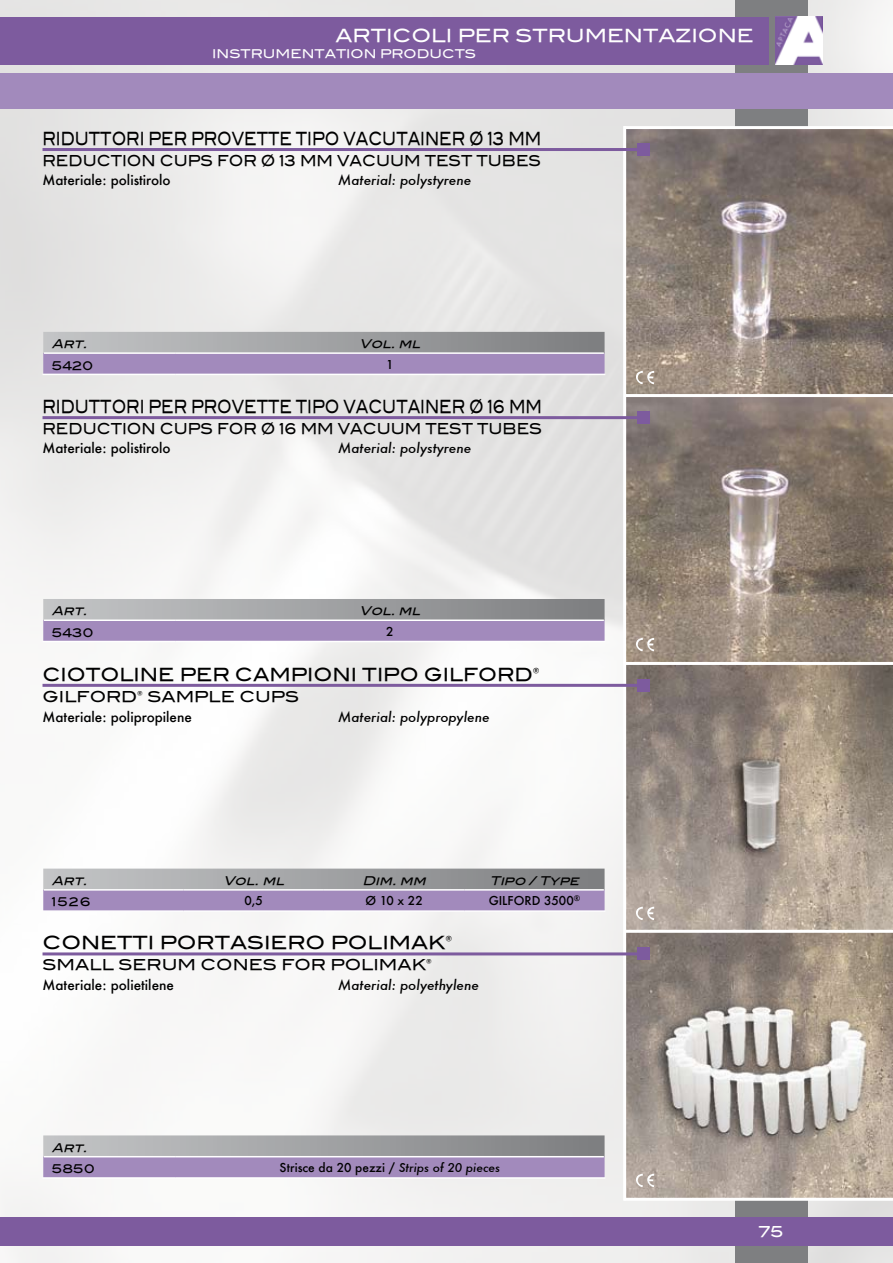
<style>
.page{position:relative;width:893px;height:1263px;background:#fff}
.page>*{position:absolute;margin:0;border:0;box-sizing:border-box;transform-origin:0 0}
.t1{font:18px "Blair Md ITCTT Medium";color:#000;scale:.74 1}
.t2{font:18px "Blair Md ITCTT Medium";color:#000;scale:.96 1}
.t3{font:18px "Blair Md ITCTT Medium";color:#000}
.t4{font:18px "Blair Md ITCTT Medium";color:#fff}
.t5{font:15px "Blair Md ITCTT Medium";color:#000;scale:.89 1}
.t6{font:15px "Blair Md ITCTT Medium";color:#000}
.t7{font:15px "Blair Md ITCTT Medium";color:#fff}
.t8{font:500 13.5px "Futura";color:#000}
.t9{font:italic 500 13.5px "Futura";color:#000}
.t10{font:500 12px "Futura";color:#000}
.t11{font:italic 12px "Blair Md ITCTT Medium";color:#000}
.t12{font:12px "Blair Md ITCTT Medium";color:#fff}
.t13{font:12px "Blair Md ITCTT Medium";color:#000}
.s1{font-style:italic}
</style>
<div class="page">
<img style="left:0;top:0;width:893px;height:1263px">
<div style="left:735px;top:0;width:73px;height:1263px;background:#7e7f81"></div>
<img style="left:775px;top:17px;width:48px;height:48px">
<div style="left:0;top:17px;width:768px;height:48px;background:#7d5b9e"></div>
<div style="left:0;top:74px;width:893px;height:35px;background:#a28abc"></div>
<div style="left:0;top:1218px;width:893px;height:28px;background:#7d5b9e"></div>
<svg style="left:43px;top:332px;width:562px;height:42px;background:#a297b0"></svg>
<hr style="left:44px;top:352px;width:131px;height:2px;background:#fff">
<hr style="left:175px;top:352px;width:429px;height:2px;background:#fff">
<hr style="left:43px;top:374px;width:132px;height:1px;background:#fff">
<hr style="left:175px;top:374px;width:430px;height:1px;background:#fff">
<svg style="left:43px;top:599px;width:562px;height:42px;background:#a196b0"></svg>
<hr style="left:44px;top:619px;width:131px;height:2px;background:#fff">
<hr style="left:175px;top:619px;width:429px;height:2px;background:#fff">
<hr style="left:43px;top:641px;width:132px;height:1px;background:#fff">
<hr style="left:175px;top:641px;width:430px;height:1px;background:#fff">
<svg style="left:43px;top:1135px;width:562px;height:42px;background:#a398b1"></svg>
<hr style="left:44px;top:1156px;width:131px;height:1px;background:#fff">
<hr style="left:175px;top:1156px;width:429px;height:1px;background:#fff">
<hr style="left:43px;top:1177px;width:132px;height:2px;background:#fff">
<hr style="left:175px;top:1177px;width:430px;height:2px;background:#fff">
<svg style="left:43px;top:868px;width:562px;height:42px;background:#a297b0"></svg>
<hr style="left:44px;top:889px;width:140px;height:2px;background:#fff">
<hr style="left:184px;top:889px;width:140px;height:2px;background:#fff">
<hr style="left:324px;top:889px;width:140px;height:2px;background:#fff">
<hr style="left:464px;top:889px;width:140px;height:2px;background:#fff">
<hr style="left:43px;top:910px;width:141px;height:2px;background:#fff">
<hr style="left:184px;top:910px;width:140px;height:2px;background:#fff">
<hr style="left:324px;top:910px;width:140px;height:2px;background:#fff">
<hr style="left:464px;top:910px;width:141px;height:2px;background:#fff">
<img style="left:626px;top:129px;width:267px;height:1069px">
<img style="left:635px;top:371px;width:19px;height:13px">
<img style="left:635px;top:638px;width:19px;height:13px">
<img style="left:635px;top:907px;width:19px;height:13px">
<img style="left:635px;top:1174px;width:19px;height:13px">
<hr style="left:624px;top:1198px;width:269px;height:3px;background:#fff">
<hr style="left:624px;top:662px;width:269px;height:3px;background:#fff">
<hr style="left:624px;top:126px;width:269px;height:3px;background:#fff">
<hr style="left:623px;top:128px;width:3px;height:1071px;background:#fff">
<hr style="left:626px;top:930px;width:267px;height:3px;background:#fff">
<hr style="left:626px;top:394px;width:267px;height:3px;background:#fff">
<hr style="left:43px;top:148px;width:600px;height:3px;background:#7d5b9e">
<div style="left:637px;top:144px;width:12px;height:12px;background:#7d5b9e"></div>
<hr style="left:43px;top:684px;width:600px;height:3px;background:#7d5b9e">
<div style="left:637px;top:679px;width:12px;height:12px;background:#7d5b9e"></div>
<hr style="left:43px;top:416px;width:600px;height:3px;background:#7d5b9e">
<div style="left:637px;top:412px;width:12px;height:12px;background:#7d5b9e"></div>
<hr style="left:43px;top:952px;width:600px;height:3px;background:#7d5b9e">
<div style="left:637px;top:948px;width:12px;height:12px;background:#7d5b9e"></div>
<h1 class="t4" style="left:336px;top:21px;width:420px">ARTICOLI PER STRUMENTAZIONE</h1>
<p class="t12" style="left:212px;top:44px;width:266px">INSTRUMENTATION PRODUCTS</p>
<h1 class="t1" style="left:43px;top:124px;width:676px">RIDUTTORI PER PROVETTE TIPO VACUTAINER Ø 13 MM</h1>
<p class="t5" style="left:43px;top:148px;width:562px">REDUCTION CUPS FOR Ø 13 MM VACUUM TEST TUBES</p>
<p class="t8" style="left:43px;top:171px;width:130px">Materiale: polistirolo</p>
<p class="t9" style="left:338px;top:171px;width:135px">Material: polystyrene</p>
<p class="t11" style="left:52px;top:334px;width:41px">Art.</p>
<p class="t11" style="left:360px;top:334px;width:66px">Vol.ml</p>
<p class="t13" style="left:52px;top:355px;width:43px">5420</p>
<p class="t10" style="left:386px;top:356px;width:9px">1</p>
<h1 class="t1" style="left:43px;top:392px;width:676px">RIDUTTORI PER PROVETTE TIPO VACUTAINER Ø 16 MM</h1>
<p class="t5" style="left:43px;top:416px;width:563px">REDUCTION CUPS FOR Ø 16 MM VACUUM TEST TUBES</p>
<p class="t8" style="left:43px;top:439px;width:130px">Materiale: polistirolo</p>
<p class="t9" style="left:338px;top:439px;width:135px">Material: polystyrene</p>
<p class="t11" style="left:52px;top:601px;width:41px">Art.</p>
<p class="t11" style="left:360px;top:601px;width:66px">Vol.ml</p>
<p class="t13" style="left:52px;top:622px;width:43px">5430</p>
<p class="t10" style="left:386px;top:623px;width:9px">2</p>
<h1 class="t2" style="left:43px;top:660px;width:519px">CIOTOLINE PER CAMPIONI TIPO GILFORD®</h1>
<p class="t6" style="left:43px;top:684px;width:258px">GILFORD® SAMPLE CUPS</p>
<p class="t8" style="left:43px;top:707px;width:151px">Materiale: polipropilene</p>
<p class="t9" style="left:338px;top:707px;width:153px">Material: polypropylene</p>
<p class="t11" style="left:52px;top:871px;width:41px">Art.</p>
<p class="t11" style="left:223px;top:871px;width:66px">Vol.ml</p>
<p class="t11" style="left:362px;top:871px;width:69px">Dim.mm</p>
<p class="t11" style="left:490px;top:871px;width:95px">Tipo /Type</p>
<p class="t13" style="left:52px;top:892px;width:41px">1526</p>
<p class="t10" style="left:244px;top:893px;width:20px">0,5</p>
<p class="t10" style="left:365px;top:893px;width:59px">Ø 10 x 22</p>
<p class="t10" style="left:489px;top:893px;width:93px">GILFORD 3500<sup>®</sup></p>
<h1 class="t3" style="left:43px;top:928px;width:411px">CONETTI PORTASIERO POLIMAK®</h1>
<p class="t6" style="left:43px;top:952px;width:391px">SMALL SERUM CONES FOR POLIMAK®</p>
<p class="t8" style="left:43px;top:975px;width:133px">Materiale: polietilene</p>
<p class="t9" style="left:338px;top:975px;width:142px">Material: polyethylene</p>
<p class="t11" style="left:52px;top:1138px;width:41px">Art.</p>
<p class="t13" style="left:52px;top:1159px;width:45px">5850</p>
<p class="t10" style="left:280px;top:1159px;width:222px">Strisce da 20 pezzi / <span class="s1">Strips of 20 pieces</span></p>
<p class="t7" style="left:759px;top:1219px;width:26px">75</p>
</div>
